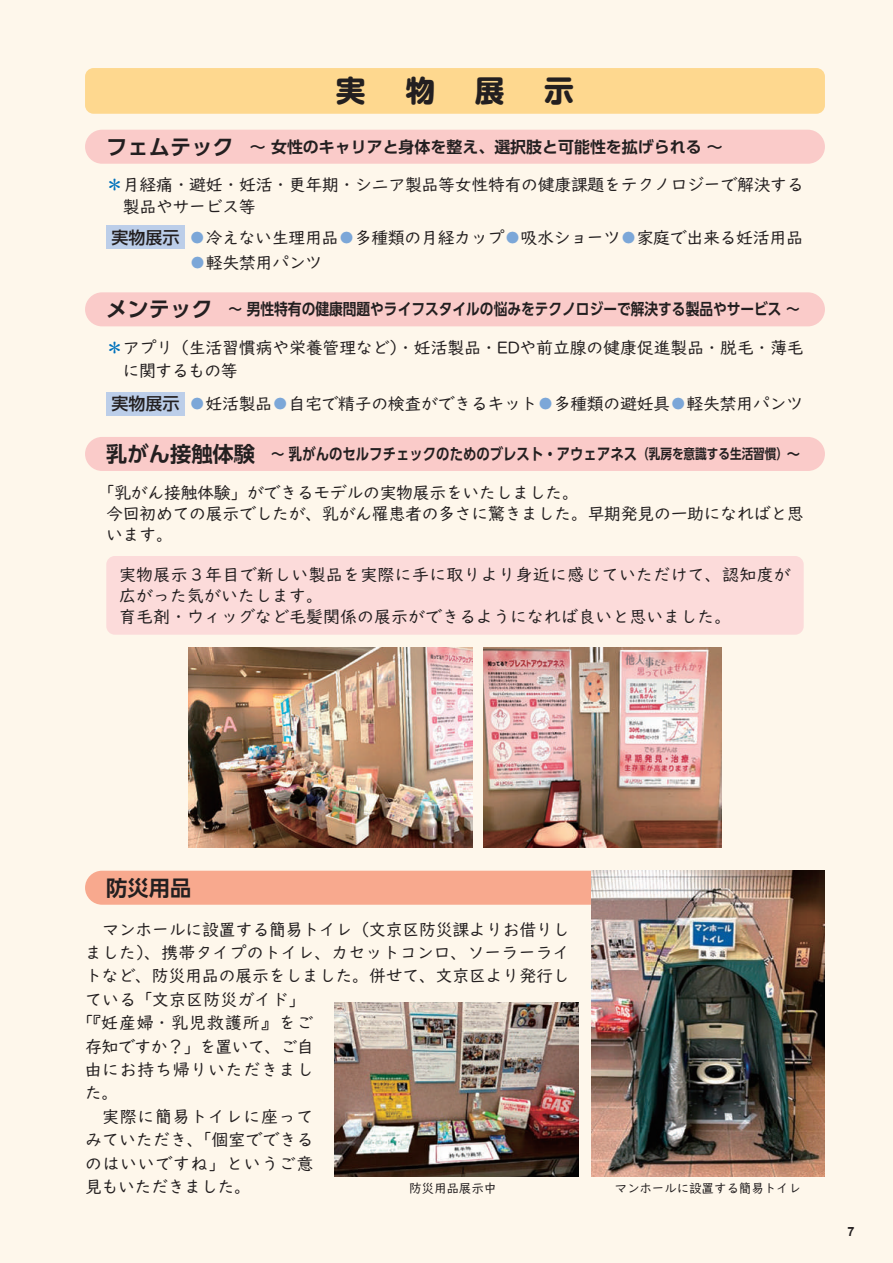
<style>
.page{position:relative;width:893px;height:1263px;background:#fef7eb}
.page>*{position:absolute;margin:0;border:0;box-sizing:border-box;transform-origin:0 0}
.t1{font:700 29.7px "Shin M Go Pr 6 N";color:#231f20}
.t2{font:700 21.3px "UD Shin Go Pr 6 De";color:#231f20}
.t3{font:16.95px/21.3px "UD Digi Kyokasho Pro N";letter-spacing:-.02em;color:#231f20}
.t4{font:16.95px/21.3px "UD Digi Kyokasho Pro N";color:#231f20}
.t5{font:16.95px "UD Digi Kyokasho Pro N";letter-spacing:.005em;color:#231f20}
.t6{font:16.95px "UD Digi Kyokasho Pro N";letter-spacing:.04em;color:#231f20}
.t7{font:16.95px "UD Digi Kyokasho Pro N";letter-spacing:.05em;color:#231f20}
.t8{font:16.95px "UD Digi Kyokasho Pro N";letter-spacing:-.04em;color:#231f20}
.t9{font:16.95px "UD Digi Kyokasho Pro N";letter-spacing:.035em;color:#231f20}
.t10{font:700 15.9px "UD Shin Go Pr 6 De";color:#231f20;scale:.84 1}
.t11{font:700 15.9px "UD Shin Go Pr 6 De";color:#231f20;scale:.86 1}
.t12{font:700 15.9px "UD Shin Go Pr 6 De";color:#231f20}
.t13{font:12.75px "UD Digi Kyokasho Pro N";letter-spacing:-.025em;color:#231f20}
.t14{font:700 12.75px "Arial";color:#231f20}
.s1{font-size:21.3px}
.s2{color:#0072bc}
.s3{font-family:"UD Shin Go Pr 6";font-weight:500}
.s4{color:#7ca7d8}
.s5{font-size:13.8px}
</style>
<div class="page">
<div style="left:85px;top:68px;width:740px;height:46px;background:#fed88f;border-radius:9px"></div>
<img style="left:483px;top:647px;width:238px;height:200px">
<img style="left:189px;top:647px;width:283px;height:200px">
<div style="left:106px;top:225px;width:79px;height:24px;background:#bccee9"></div>
<div style="left:106px;top:392px;width:79px;height:24px;background:#bccee9"></div>
<img style="left:335px;top:1002px;width:243px;height:175px">
<div style="left:85px;top:130px;width:740px;height:34px;background:#facbc9;border-radius:17px"></div>
<div style="left:85px;top:292px;width:740px;height:34px;background:#facbc9;border-radius:17px"></div>
<div style="left:85px;top:437px;width:740px;height:34px;background:#facbc9;border-radius:17px"></div>
<div style="left:85px;top:871px;width:708px;height:34px;background:#f8a98e;border-radius:17px"></div>
<img style="left:591px;top:871px;width:234px;height:306px">
<div style="left:106px;top:556px;width:698px;height:79px;background:#fcdbda;border-radius:9px"></div>
<h1 class="t1" style="left:336px;top:65px;width:31px">実</h1>
<h1 class="t1" style="left:405px;top:65px;width:31px">物</h1>
<h1 class="t1" style="left:475px;top:65px;width:31px">展</h1>
<h1 class="t1" style="left:544px;top:65px;width:31px">示</h1>
<p class="t12" style="left:106px;top:134px;width:618px"><span class="s1">フェムテック</span>　～ 女性のキャリアと身体を整え、選択肢と可能性を拡げられる ～</p>
<p class="t3" style="left:123px;top:174px;width:682px;text-indent:-17px"><span class="s2">＊</span>月経痛・避妊・妊活・更年期・シニア製品等女性特有の健康課題をテクノロジーで解決する製品やサービス等</p>
<p class="t3" style="left:189px;top:224px;width:615px;line-height:25.5px;text-indent:-78px"><span class="s3">実物展示</span> <span class="s4">◦</span>冷えない生理用品<span class="s4">◦</span>多種類の月経カップ<span class="s4">◦</span>吸水ショーツ<span class="s4">◦</span>家庭で出来る妊活用品<span class="s4">◦</span>軽失禁用パンツ</p>
<p class="t11" style="left:106px;top:296px;width:808px"><span class="s1">メンテック</span> ～ 男性特有の健康問題やライフスタイルの悩みをテクノロジーで解決する製品やサービス ～</p>
<p class="t3" style="left:123px;top:335px;width:682px;line-height:23.4px;text-indent:-16px"><span class="s2">＊</span>アプリ（生活習慣病や栄養管理など）・妊活製品・EDや前立腺の健康促進製品・脱毛・薄毛に関するもの等</p>
<p class="t3" style="left:112px;top:393px;width:693px"><span class="s3">実物展示</span> <span class="s4">◦</span>妊活製品<span class="s4">◦</span>自宅で精子の検査ができるキット<span class="s4">◦</span>多種類の避妊具<span class="s4">◦</span>軽失禁用パンツ</p>
<p class="t10" style="left:106px;top:441px;width:827px"><span class="s1">乳がん接触体験</span> ～ 乳がんのセルフチェックのためのブレスト・アウェアネス<span class="s5">（乳房を意識する生活習慣）</span>～</p>
<p class="t3" style="left:106px;top:481px;width:699px;text-indent:-9px">「乳がん接触体験」ができるモデルの実物展示をいたしました。<br>今回初めての展示でしたが、乳がん罹患者の多さに驚きました。早期発見の一助になればと思います。</p>
<p class="t4" style="left:119px;top:563px;width:673px">実物展示３年目で新しい製品を実際に手に取りより身近に感じていただけて、認知度が広がった気がいたします。<br>育毛剤・ウィッグなど毛髪関係の展示ができるようになれば良いと思いました。</p>
<p class="t2" style="left:106px;top:870px;width:87px">防災用品</p>
<p class="t3" style="left:102px;top:918px;width:469px">マンホールに設置する簡易トイレ（文京区防災課よりお借りし</p>
<p class="t5" style="left:85px;top:938px;width:486px">ました）、携帯タイプのトイレ、カセットコンロ、ソーラーライ</p>
<p class="t3" style="left:85px;top:964px;width:486px">トなど、防災用品の展示をしました。併せて、文京区より発行し</p>
<p class="t4" style="left:85px;top:988px;width:230px">ている「文京区防災ガイド」　</p>
<p class="t7" style="left:77px;top:1008px;width:239px">「『妊産婦・乳児救護所』をご</p>
<p class="t8" style="left:85px;top:1032px;width:230px">存知ですか？」を置いて、ご自</p>
<p class="t6" style="left:85px;top:1055px;width:230px">由にお持ち帰りいただきまし</p>
<p class="t3" style="left:85px;top:1081px;width:35px">た。</p>
<p class="t6" style="left:102px;top:1102px;width:213px">実際に簡易トイレに座って</p>
<p class="t4" style="left:85px;top:1128px;width:230px">みていただき、「個室でできる</p>
<p class="t9" style="left:85px;top:1149px;width:230px">のはいいですね」というご意</p>
<p class="t3" style="left:85px;top:1175px;width:168px">見もいただきました。</p>
<p class="t13" style="left:409px;top:1178px;width:89px">防災用品展示中</p>
<p class="t13" style="left:615px;top:1178px;width:188px">マンホールに設置する簡易トイレ</p>
<p class="t14" style="left:847px;top:1223px;width:9px">7</p>
</div>
